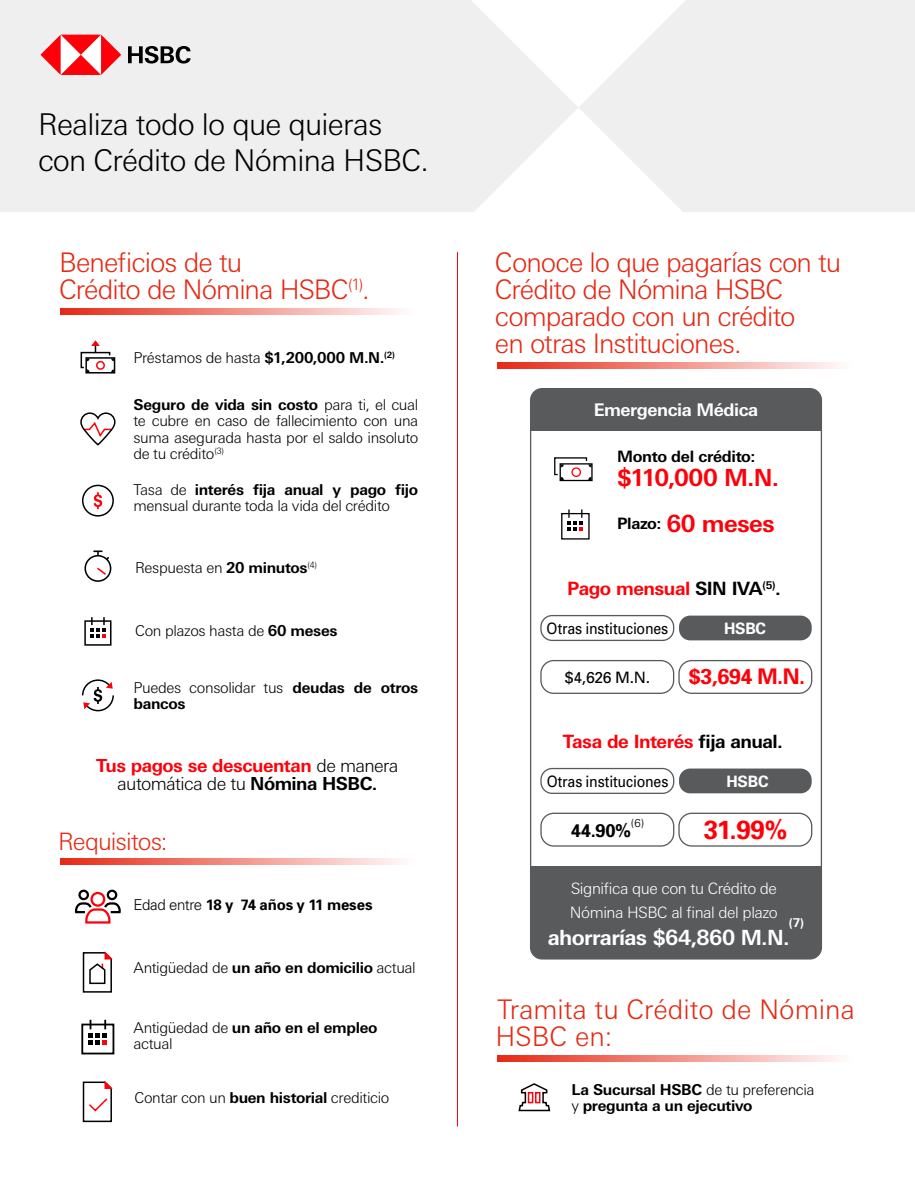
<style>
.page{position:relative;width:915px;height:1187px;background:#fff}
.page>*{position:absolute;margin:0;border:0;box-sizing:border-box;transform-origin:0 0}
.t1{font:300 30px/36px "Univers Nextfor HSBC";letter-spacing:-.025em;color:#000}
.t2{font:300 27px/27px "Univers Nextfor HSBC";letter-spacing:-.035em;color:#e62914}
.t3{font:300 27px/27px "Univers Nextfor HSBC";color:#e62914}
.t4{font:700 26.25px "Univers";color:#fe0009}
.t5{font:300 24px "Univers Nextfor HSBC";letter-spacing:-.04em;color:#e62914}
.t6{font:700 23.55px "Univers Nextfor HSBC";letter-spacing:-.03em;color:#fe0009}
.t7{font:700 21.6px "Univers";color:#fe0009}
.t8{font:700 21px "Univers Nextfor HSBC";letter-spacing:-.03em;color:#fff}
.t9{font:700 18.3px "Univers Nextfor HSBC";letter-spacing:-.03em;color:#fe0009}
.t10{font:700 18.3px "Univers";color:#000}
.t11{font:300 18px/18px "Univers Nextfor HSBC";letter-spacing:-.035em;color:#000;text-align:center}
.t12{font:700 17.4px "Univers Nextfor HSBC";letter-spacing:-.025em;color:#fff}
.t13{font:300 15.75px/24.2px "Univers Nextfor HSBC";letter-spacing:-.03em;color:#fff}
.t14{font:15.75px "Univers";letter-spacing:-.01em;color:#000;scale:.9 1}
.t15{font:700 15.75px "Univers Nextfor HSBC";letter-spacing:-.025em;color:#000}
.t16{font:15.75px "Univers";letter-spacing:-.01em;color:#000}
.t17{font:700 15.75px "Univers";letter-spacing:-.02em;color:#fff}
.t18{font:300 15px/16.5px "Univers Nextfor HSBC";letter-spacing:-.025em;color:#000}
.t19{font:700 15px/16.5px "Univers Nextfor HSBC";letter-spacing:-.02em;color:#000}
.t20{font:700 15px "Univers";letter-spacing:-.015em;color:#000}
.t21{font:700 12.15px "Univers Nextfor HSBC";color:#fff}
.t22{font:300 11.4px "Univers";color:#000}
.s1{font-weight:700}
.s2{font-weight:700;color:#fe0009}
.s3{font-weight:300}
.s4{font-size:15.75px;color:#000}
.s5{color:#000}
</style>
<div class="page">
<svg style="left:518px;top:1083px;width:33px;height:28px"></svg>
<div style="left:535px;top:1091px;width:5px;height:12px;border:2px solid #fe0009"></div>
<div style="left:527px;top:1091px;width:6px;height:12px;border:2px solid #fe0009"></div>
<svg style="left:497px;top:1055px;width:341px;height:6px;background:#f28e84"></svg>
<hr style="left:457px;top:252px;width:1px;height:874px;background:#fe0009">
<div style="left:530px;top:866px;width:291px;height:92px;background:#585a5c"></div>
<div style="left:530px;top:388px;width:291px;height:42px;background:#585a5c"></div>
<div style="left:529px;top:388px;width:292px;height:571px;border:1px solid #585a5c;border-radius:12px"></div>
<div style="left:678px;top:812px;width:134px;height:34px;border:1px solid #585a5c;border-radius:13px"></div>
<div style="left:540px;top:812px;width:134px;height:34px;border:1px solid #585a5c;border-radius:13px"></div>
<div style="left:678px;top:768px;width:133px;height:25px;background:#585a5c;border-radius:11px"></div>
<div style="left:540px;top:767px;width:134px;height:27px;border:1px solid #585a5c;border-radius:11px"></div>
<div style="left:678px;top:660px;width:134px;height:34px;border:1px solid #585a5c;border-radius:13px"></div>
<div style="left:540px;top:660px;width:134px;height:34px;border:1px solid #585a5c;border-radius:13px"></div>
<div style="left:678px;top:615px;width:133px;height:25px;background:#585a5c;border-radius:11px"></div>
<div style="left:540px;top:615px;width:134px;height:26px;border:1px solid #585a5c;border-radius:11px"></div>
<div style="left:561px;top:513px;width:28px;height:26px;border:1px solid #000"></div>
<svg style="left:567px;top:509px;width:16px;height:22px"></svg>
<div style="left:559px;top:463px;width:33px;height:18px;border:1px solid #000"></div>
<svg style="left:554px;top:457px;width:37px;height:23px"></svg>
<div style="left:571px;top:467px;width:10px;height:10px;border:1px solid #fe0009;border-radius:50%"></div>
<svg style="left:497px;top:362px;width:341px;height:6px;background:#f28e84"></svg>
<svg style="left:82px;top:1081px;width:31px;height:41px"></svg>
<div style="left:81px;top:1023px;width:33px;height:31px;border:2px solid #000"></div>
<svg style="left:89px;top:1019px;width:18px;height:25px"></svg>
<svg style="left:82px;top:951px;width:31px;height:42px"></svg>
<svg style="left:75px;top:889px;width:46px;height:34px"></svg>
<svg style="left:61px;top:858px;width:340px;height:6px;background:#f28f84"></svg>
<svg style="left:82px;top:679px;width:32px;height:33px"></svg>
<div style="left:84px;top:620px;width:27px;height:25px;border:2px solid #000"></div>
<svg style="left:90px;top:617px;width:15px;height:20px"></svg>
<svg style="left:84px;top:550px;width:27px;height:32px"></svg>
<svg style="left:94px;top:492px;width:8px;height:17px"></svg>
<div style="left:82px;top:484px;width:32px;height:32px;border:2px solid #000;border-radius:50%"></div>
<svg style="left:80px;top:412px;width:36px;height:34px"></svg>
<div style="left:85px;top:357px;width:30px;height:16px;border:2px solid #000"></div>
<svg style="left:80px;top:340px;width:34px;height:32px"></svg>
<svg style="left:61px;top:308px;width:340px;height:6px;background:#f28f84"></svg>
<svg style="left:0;top:0;width:578px;height:212px;fill:#efefef"></svg>
<svg style="left:579px;top:0;width:335px;height:212px;fill:#efefef"></svg>
<svg style="left:40px;top:35px;width:81px;height:40px"></svg>
<svg style="left:128px;top:46px;width:62px;height:18px"></svg>
<h1 class="t1" style="left:38px;top:105px;width:392px">Realiza todo lo que quieras con Crédito de Nómina HSBC.</h1>
<h2 class="t2" style="left:59px;top:247px;width:312px">Beneficios de tu<br>Crédito de Nómina HSBC<sup>(1)</sup>.</h2>
<p class="t18" style="left:133px;top:348px;width:263px">Préstamos de hasta <span class="s1">$1,200,000 M.N.</span><sup>(2)</sup></p>
<p class="t18" style="left:133px;top:395px;width:286px;text-align:justify"><span class="s1">Seguro de vida sin costo</span> para ti, el cual te cubre en caso de fallecimiento con una suma asegurada hasta por el saldo insoluto de tu crédito<sup>(3)</sup></p>
<p class="t18" style="left:133px;top:480px;width:286px">Tasa de <span class="s1">interés fija anual y pago fijo </span>mensual durante toda la vida del crédito</p>
<p class="t18" style="left:135px;top:558px;width:183px">Respuesta en <span class="s1">20 minutos</span><sup>(4)</sup></p>
<p class="t18" style="left:135px;top:621px;width:204px">Con plazos hasta de <span class="s1">60 meses</span></p>
<p class="t18" style="left:133px;top:678px;width:286px">Puedes consolidar tus <span class="s1">deudas de otros bancos</span></p>
<p class="t11" style="left:96px;top:755px;width:304px"><span class="s2">Tus pagos se descuentan</span> de manera automática de tu <span class="s1">Nómina HSBC.</span></p>
<h3 class="t5" style="left:58px;top:824px;width:111px">Requisitos:</h3>
<p class="t20" style="left:133px;top:895px;width:240px"><span class="s3">Edad entre</span> 18 y 74 años y 11 meses</p>
<p class="t18" style="left:133px;top:958px;width:283px">Antigüedad de <span class="s1">un año en domicilio</span> actual</p>
<p class="t18" style="left:133px;top:1018px;width:245px">Antigüedad de <span class="s1">un año en el empleo </span>actual</p>
<p class="t18" style="left:134px;top:1088px;width:256px">Contar con un <span class="s1">buen historial</span> crediticio</p>
<h2 class="t2" style="left:495px;top:247px;width:348px">Conoce lo que pagarías con tu<br>Crédito de Nómina HSBC comparado con un crédito<br>en otras Instituciones.</h2>
<p class="t12" style="left:593px;top:397px;width:166px">Emergencia Médica</p>
<p class="t15" style="left:617px;top:445px;width:140px">Monto del crédito:</p>
<h3 class="t6" style="left:617px;top:460px;width:163px">$110,000 M.N.</h3>
<h3 class="t6" style="left:617px;top:506px;width:159px"><span class="s4">Plazo:</span> 60 meses</h3>
<p class="t9" style="left:567px;top:576px;width:215px">Pago mensual <span class="s5">SIN IVA</span><sup>(5)</sup><span class="s5">.</span></p>
<p class="t14" style="left:546px;top:618px;width:137px">Otras instituciones</p>
<p class="t17" style="left:723px;top:618px;width:43px">HSBC</p>
<p class="t16" style="left:564px;top:667px;width:87px">$4,626 M.N.</p>
<h3 class="t7" style="left:688px;top:663px;width:118px">$3,694 M.N.</h3>
<p class="t9" style="left:562px;top:728px;width:221px">Tasa de Interés <span class="s5">fija anual.</span></p>
<p class="t14" style="left:546px;top:771px;width:137px">Otras instituciones</p>
<p class="t17" style="left:726px;top:770px;width:43px">HSBC</p>
<p class="t22" style="left:630px;top:816px;width:15px">(6)</p>
<p class="t10" style="left:570px;top:819px;width:62px">44.90%</p>
<h3 class="t4" style="left:703px;top:812px;width:85px">31.99%</h3>
<p class="t13" style="left:569px;top:874px;width:209px">Significa que con tu Crédito de<br>Nómina HSBC al final del plazo</p>
<h3 class="t8" style="left:547px;top:922px;width:243px">ahorrarías $64,860 M.N.</h3>
<p class="t21" style="left:788px;top:914px;width:17px">(7)</p>
<h2 class="t3" style="left:495px;top:994px;width:361px">Tramita tu Crédito de Nómina<br>HSBC en:</h2>
<p class="t19" style="left:571px;top:1079px;width:244px">La Sucursal HSBC <span class="s3">de tu preferencia y</span> pregunta a un ejecutivo</p>
</div>
